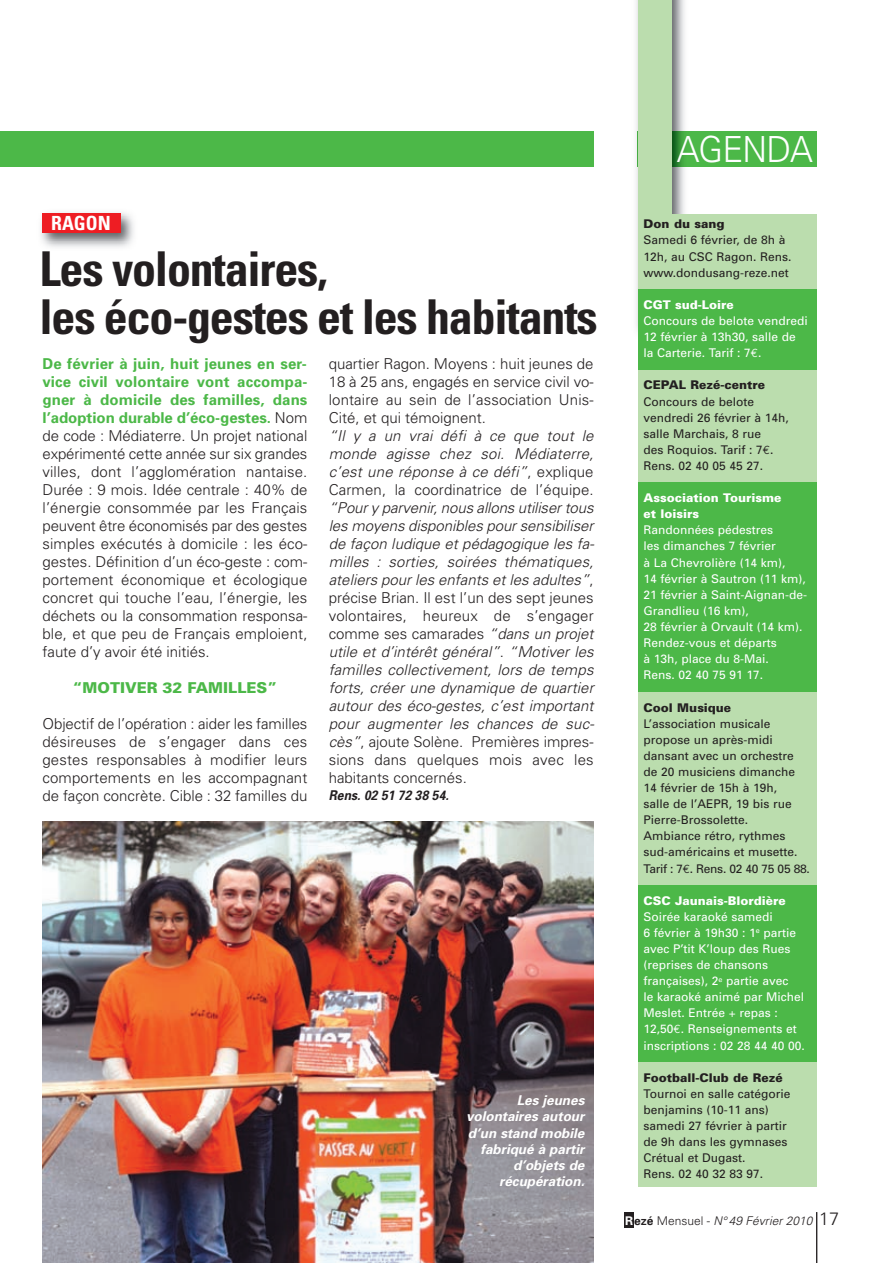
<style>
.page{position:relative;width:893px;height:1263px;background:#fff}
.page>*{position:absolute;margin:0;border:0;box-sizing:border-box;transform-origin:0 0}
.t1{font:700 condensed 48px/48px "Univers";letter-spacing:-.025em;color:#231f20}
.t2{font:300 36px "Univers";letter-spacing:-.025em;color:#fff;scale:.95 1}
.t3{font:700 condensed 19.5px "Univers";color:#fff}
.t4{font:300 15px/18px "Univers";letter-spacing:.01em;color:#231f20;text-align:justify}
.t5{font:italic 300 15px/18px "Univers";letter-spacing:.01em;color:#231f20;text-align:justify}
.t6{font:900 15px "Univers";color:#4cb848}
.t7{font:italic 700 13.5px/16.2px "Univers";color:#fff;text-align:right}
.t8{font:italic 700 13.5px "Univers";letter-spacing:.005em;color:#231f20;scale:.9 1}
.t9{font:12px/16px "Univers";color:#231f20}
.t10{font:12px/16px "Univers";color:#fff}
.t11{font:900 12px/16px "Univers";color:#fff}
.t12{font:900 12px "Univers";color:#231f20}
.t13{font:italic 300 12px "Univers";letter-spacing:.005em;color:#231f20}
.s1{font-weight:700;color:#4cb848}
.s2{font-style:normal}
.s3{font-family:"Euro Mono"}
.s4{font-weight:700;font-style:normal;color:#fff}
.s5{font-weight:700;font-style:normal}
.s6{font-style:normal;font-size:18px}
</style>
<div class="page">
<div style="left:625px;top:1212px;width:9px;height:15px;background:#231f20"></div>
<hr style="left:816px;top:1212px;width:1px;height:51px;background:#231f20">
<div style="left:0;top:132px;width:594px;height:35px;background:#4cb848"></div>
<img style="left:41px;top:212px;width:93px;height:35px">
<div style="left:43px;top:213px;width:78px;height:20px;background:#ee1d23"></div>
<div style="left:638px;top:132px;width:178px;height:35px;background:#4cb848"></div>
<img style="left:636px;top:0;width:55px;height:331px">
<img style="left:671px;top:132px;width:20px;height:35px">
<div style="left:638px;top:0;width:33px;height:323px;background:#bbddae"></div>
<div style="left:638px;top:214px;width:178px;height:972px;background:#bbddae"></div>
<div style="left:638px;top:290px;width:178px;height:80px;background:#4cb848"></div>
<div style="left:638px;top:483px;width:178px;height:209px;background:#4cb848"></div>
<div style="left:638px;top:885px;width:178px;height:176px;background:#4cb848"></div>
<img style="left:43px;top:821px;width:551px;height:442px">
<h3 class="t3" style="left:51px;top:216px;width:61px">RAGON</h3>
<h1 class="t1" style="left:40px;top:249px;width:560px">Les volontaires,<br>les éco-gestes et les habitants</h1>
<p class="t4" style="left:43px;top:356px;width:266px"><span class="s1">De février à juin, huit jeunes en ser&shy;vice civil volontaire vont accompa&shy;gner à domicile des familles, dans l’adoption durable d’éco-gestes.</span> Nom de code : Médiaterre. Un projet national expérimenté cette année sur six grandes villes, dont l’agglomération nantaise.<br>Durée : 9 mois. Idée centrale : 40% de l’énergie consommée par les Français peuvent être économisés par des gestes simples exécutés à domicile : les éco&shy;gestes. Définition d’un éco-geste : com&shy;portement économique et écologique concret qui touche l’eau, l’énergie, les déchets ou la consommation responsa&shy;ble, et que peu de Français emploient, faute d’y avoir été initiés.</p>
<p class="t6" style="left:73px;top:682px;width:206px">“MOTIVER 32 FAMILLES”</p>
<p class="t4" style="left:43px;top:716px;width:266px">Objectif de l’opération : aider les familles désireuses de s’engager dans ces gestes responsables à modifier leurs comportements en les accompagnant de façon concrète. Cible : 32 familles du</p>
<p class="t4" style="left:329px;top:356px;width:266px">quartier Ragon. Moyens : huit jeunes de 18 à 25 ans, engagés en service civil vo&shy;lontaire au sein de l’association Unis-Cité, et qui témoignent.</p>
<p class="t5" style="left:329px;top:428px;width:266px">“Il y a un vrai défi à ce que tout le monde agisse chez soi. Médiaterre, c’est une réponse à ce défi”<span class="s2">, explique Carmen, la coordinatrice de l’équipe.</span></p>
<p class="t5" style="left:329px;top:500px;width:267px">“Pour y parvenir, nous allons utiliser tous les moyens disponibles pour sensibiliser de façon ludique et pédagogique les fa&shy;milles : sorties, soirées thématiques, ateliers pour les enfants et les adultes”<span class="s2">, précise Brian. Il est l’un des sept jeunes volontaires, heureux de s’engager comme ses camarades</span> “dans un projet utile et d’intérêt général”<span class="s2">.</span> “Motiver les familles collectivement, lors de temps forts, créer une dynamique de quartier autour des éco-gestes, c’est important pour augmenter les chances de suc&shy;cès”<span class="s2">, ajoute Solène. Premières impres&shy;sions dans quelques mois avec les habitants concernés.</span></p>
<p class="t8" style="left:329px;top:790px;width:135px">Rens. 02 51 72 38 54.</p>
<p class="t7" style="left:466px;top:1093px;width:120px">Les jeunes volontaires autour d’un stand mobile fabriqué à partir d’objets de récupération.</p>
<h2 class="t2" style="left:677px;top:136px;width:145px">AGENDA</h2>
<p class="t12" style="left:644px;top:220px;width:82px">Don du sang</p>
<p class="t9" style="left:644px;top:233px;width:149px">Samedi 6 février, de 8h à<br>12h, au CSC Ragon. Rens. www.dondusang-reze.net</p>
<p class="t11" style="left:644px;top:298px;width:92px">CGT sud-Loire</p>
<p class="t10" style="left:644px;top:314px;width:166px">Concours de belote vendredi<br>12 février à 13h30, salle de la Carterie. Tarif : 7<span class="s3">€</span>.</p>
<p class="t12" style="left:644px;top:381px;width:123px">CEPAL Rezé-centre</p>
<p class="t9" style="left:644px;top:394px;width:147px">Concours de belote vendredi 26 février à 14h, salle Marchais, 8 rue<br>des Roquios. Tarif : 7<span class="s3">€</span>.<br>Rens. 02 40 05 45 27.</p>
<p class="t11" style="left:644px;top:491px;width:139px">Association Tourisme et loisirs</p>
<p class="t10" style="left:644px;top:523px;width:165px">Randonnées pédestres<br>les dimanches 7 février<br>à La Chevrolière (14 km),<br>14 février à Sautron (11 km),<br>21 février à Saint-Aignan-de-<br>Grandlieu (16 km),<br>28 février à Orvault (14 km).<br>Rendez-vous et départs<br>à 13h, place du 8-Mai.<br>Rens. 02 40 75 91 17.</p>
<p class="t12" style="left:644px;top:703px;width:89px">Cool Musique</p>
<p class="t9" style="left:644px;top:716px;width:168px">L’association musicale propose un après-midi dansant avec un orchestre de 20 musiciens dimanche<br>14 février de 15h à 19h,<br>salle de l’AEPR, 19 bis rue<br>Pierre-Brossolette.<br>Ambiance rétro, rythmes sud-américains et musette.<br>Tarif : 7<span class="s3">€</span>. Rens. 02 40 75 05 88.</p>
<p class="t11" style="left:644px;top:893px;width:144px">CSC Jaunais-Blordière</p>
<p class="t10" style="left:644px;top:910px;width:163px">Soirée karaoké samedi<br>6 février à 19h30 : 1<sup>e</sup> partie avec P’tit K’loup des Rues (reprises de chansons françaises), 2<sup>e</sup> partie avec<br>le karaoké animé par Michel<br>Meslet. Entrée + repas :<br>12,50<span class="s3">€</span>. Renseignements et inscriptions : 02 28 44 40 00.</p>
<p class="t12" style="left:644px;top:1073px;width:141px">Football-Club de Rezé</p>
<p class="t9" style="left:644px;top:1087px;width:148px">Tournoi en salle catégorie benjamins (10-11 ans) samedi 27 février à partir de 9h dans les gymnases<br>Crétual et Dugast.<br>Rens. 02 40 32 83 97.</p>
<p class="t13" style="left:625px;top:1217px;width:216px"><span class="s4">R</span><span class="s5">ezé</span> <span class="s2">Mensuel -</span> N° 49 Février 2010 <span class="s6">17</span></p>
</div>
